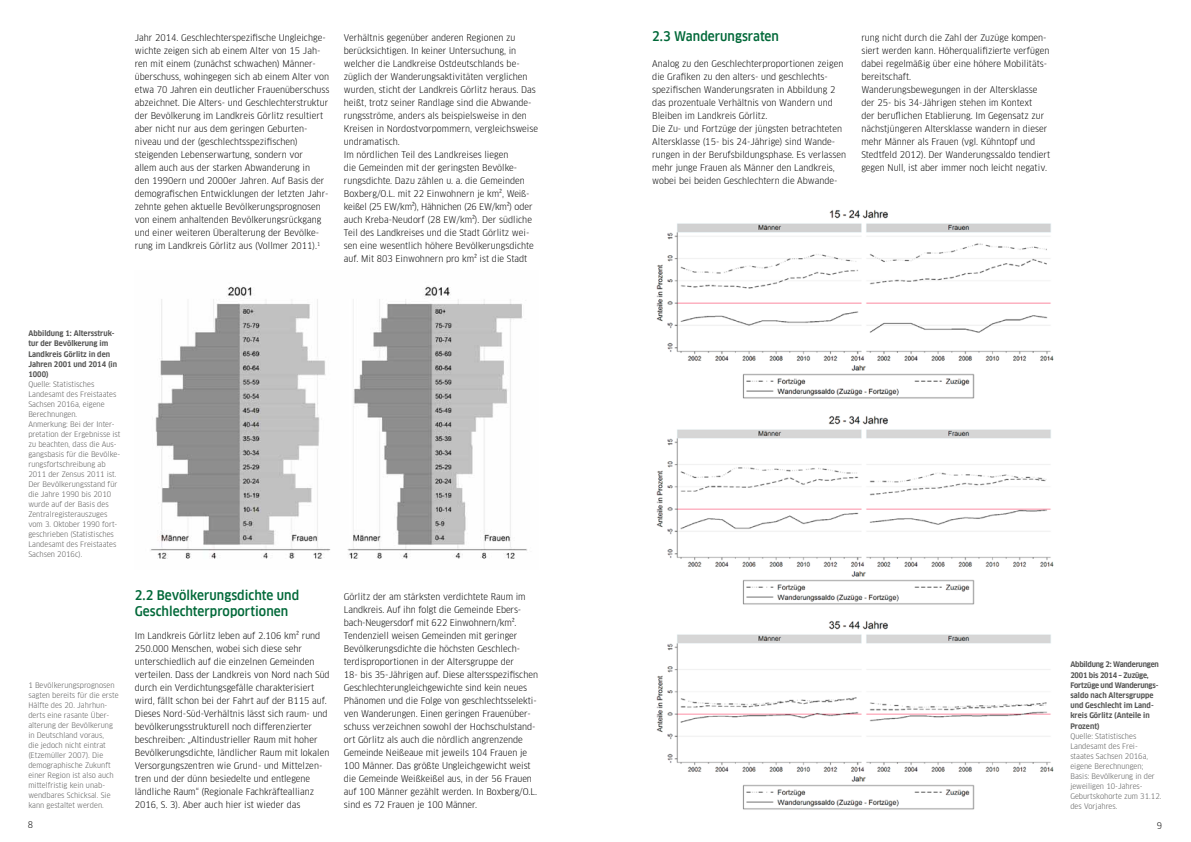
<style>
.page{position:relative;width:1191px;height:842px;background:#fff}
.page>*{position:absolute;margin:0;border:0;box-sizing:border-box;transform-origin:0 0}
.t1{font:500 13px/16px "Clan Offc Narr";letter-spacing:.005em;color:#006838}
.t2{font:9px/13px "Clan Offc Narr";letter-spacing:.005em;color:#000}
.t3{font:7.5px/10px "Clan Offc Narr";letter-spacing:.005em;color:#565655}
.t4{font:700 7.5px/10.2px "Clan Offc Narr";letter-spacing:.005em;color:#565655}
</style>
<div class="page">
<img style="left:656px;top:209px;width:398px;height:601px">
<img style="left:150px;top:286px;width:377px;height:273px">
<p class="t2" style="left:135px;top:32px;width:196px">Jahr 2014. Geschlechterspezifische Ungleichge&shy;wichte zeigen sich ab einem Alter von 15 Jah&shy;ren mit einem (zunächst schwachen) Männer&shy;überschuss, wohingegen sich ab einem Alter von etwa 70 Jahren ein deutlicher Frauenüberschuss abzeichnet. Die Alters- und Geschlechterstruktur der Bevölkerung im Landkreis Görlitz resultiert aber nicht nur aus dem geringen Geburten&shy;niveau und der (geschlechtsspezifischen) steigenden Lebenserwartung, sondern vor<br>allem auch aus der starken Abwanderung in<br>den 1990ern und 2000er Jahren. Auf Basis der demografischen Entwicklungen der letzten Jahr&shy;zehnte gehen aktuelle Bevölkerungsprognosen von einem anhaltenden Bevölkerungsrückgang und einer weiteren Überalterung der Bevölke&shy;rung im Landkreis Görlitz aus (Vollmer 2011).<sup>1</sup></p>
<p class="t2" style="left:344px;top:32px;width:196px">Verhältnis gegenüber anderen Regionen zu berücksichtigen. In keiner Untersuchung, in welcher die Landkreise Ostdeutschlands be&shy;züglich der Wanderungsaktivitäten verglichen wurden, sticht der Landkreis Görlitz heraus. Das heißt, trotz seiner Randlage sind die Abwande&shy;rungsströme, anders als beispielsweise in den Kreisen in Nordostvorpommern, vergleichsweise undramatisch.<br>Im nördlichen Teil des Landkreises liegen<br>die Gemeinden mit der geringsten Bevölke&shy;rungsdichte. Dazu zählen u. a. die Gemeinden Boxberg/O.L. mit 22 Einwohnern je km², Weiß&shy;keißel (25 EW/km²), Hähnichen (26 EW/km²) oder auch Kreba-Neudorf (28 EW/km²). Der südliche Teil des Landkreises und die Stadt Görlitz wei&shy;sen eine wesentlich höhere Bevölkerungsdichte auf. Mit 803 Einwohnern pro km² ist die Stadt</p>
<p class="t4" style="left:28px;top:328px;width:90px">Abbildung 1: Altersstruk&shy;tur der Bevölkerung im<br>Landkreis Görlitz in den<br>Jahren 2001 und 2014 (in<br>1000)</p>
<p class="t3" style="left:28px;top:379px;width:94px">Quelle: Statistisches<br>Landesamt des Freistaates<br>Sachsen 2016a, eigene<br>Berechnungen.<br>Anmerkung: Bei der Inter&shy;pretation der Ergebnisse ist zu beachten, dass die Aus&shy;gangsbasis für die Bevölke&shy;rungsfortschreibung ab<br>2011 der Zensus 2011 ist.<br>Der Bevölkerungsstand für die Jahre 1990 bis 2010 wurde auf der Basis des<br>Zentralregisterauszuges vom 3. Oktober 1990 fort&shy;geschrieben (Statistisches<br>Landesamt des Freistaates<br>Sachsen 2016c).</p>
<p class="t3" style="left:28px;top:681px;width:92px">1 Bevölkerungsprognosen sagten bereits für die erste<br>Hälfte des 20. Jahrhun&shy;derts eine rasante Über&shy;alterung der Bevölkerung in Deutschland voraus,<br>die jedoch nicht eintrat (Etzemüller 2007). Die demographische Zukunft einer Region ist also auch mittelfristig kein unab&shy;wendbares Schicksal. Sie kann gestaltet werden.</p>
<h1 class="t1" style="left:135px;top:588px;width:166px">2.2 Bevölkerungsdichte und<br>Geschlechterproportionen</h1>
<p class="t2" style="left:135px;top:630px;width:196px">Im Landkreis Görlitz leben auf 2.106 km² rund 250.000 Menschen, wobei sich diese sehr unterschiedlich auf die einzelnen Gemeinden verteilen. Dass der Landkreis von Nord nach Süd durch ein Verdichtungsgefälle charakterisiert wird, fällt schon bei der Fahrt auf der B115 auf.<br>Dieses Nord-Süd-Verhältnis lässt sich raum- und bevölkerungsstrukturell noch differenzierter beschreiben: „Altindustrieller Raum mit hoher Bevölkerungsdichte, ländlicher Raum mit lokalen Versorgungszentren wie Grund- und Mittelzen&shy;tren und der dünn besiedelte und entlegene ländliche Raum“ (Regionale Fachkräfteallianz 2016, S. 3). Aber auch hier ist wieder das</p>
<p class="t2" style="left:344px;top:590px;width:196px">Görlitz der am stärksten verdichtete Raum im Landkreis. Auf ihn folgt die Gemeinde Ebers&shy;bach-Neugersdorf mit 622 Einwohnern/km².<br>Tendenziell weisen Gemeinden mit geringer Bevölkerungsdichte die höchsten Geschlech&shy;terdisproportionen in der Altersgruppe der<br>18- bis 35-Jährigen auf. Diese altersspezifischen Geschlechterungleichgewichte sind kein neues Phänomen und die Folge von geschlechtsselekti&shy;ven Wanderungen. Einen geringen Frauenüber&shy;schuss verzeichnen sowohl der Hochschulstand&shy;ort Görlitz als auch die nördlich angrenzende Gemeinde Neißeaue mit jeweils 104 Frauen je 100 Männer. Das größte Ungleichgewicht weist die Gemeinde Weißkeißel aus, in der 56 Frauen auf 100 Männer gezählt werden. In Boxberg/O.L. sind es 72 Frauen je 100 Männer.</p>
<h1 class="t1" style="left:652px;top:29px;width:128px">2.3 Wanderungsraten</h1>
<p class="t2" style="left:652px;top:58px;width:195px">Analog zu den Geschlechterproportionen zeigen die Grafiken zu den alters- und geschlechts&shy;spezifischen Wanderungsraten in Abbildung 2 das prozentuale Verhältnis von Wandern und Bleiben im Landkreis Görlitz.<br>Die Zu- und Fortzüge der jüngsten betrachteten Altersklasse (15- bis 24-Jährige) sind Wande&shy;rungen in der Berufsbildungsphase. Es verlassen mehr junge Frauen als Männer den Landkreis, wobei bei beiden Geschlechtern die Abwande-</p>
<p class="t2" style="left:861px;top:32px;width:190px">rung nicht durch die Zahl der Zuzüge kompen&shy;siert werden kann. Höherqualifizierte verfügen dabei regelmäßig über eine höhere Mobilitäts&shy;bereitschaft.<br>Wanderungsbewegungen in der Altersklasse der 25- bis 34-Jährigen stehen im Kontext<br>der beruf-l ichen Etablierung. Im Gegensatz zur nächstjüngeren Altersklasse wandern in dieser mehr Männer als Frauen (vgl. Kühntopf und Stedtfeld 2012). Der Wanderungssaldo tendiert gegen Null, ist aber immer noch leicht negativ.</p>
<p class="t4" style="left:1070px;top:660px;width:90px">Abbildung 2: Wanderungen<br>2001 bis 2014 – Zuzüge,<br>Fortzüge und Wanderungs&shy;saldo nach Altersgruppe und Geschlecht im Land&shy;kreis Görlitz (Anteile in<br>Prozent)</p>
<p class="t3" style="left:1070px;top:731px;width:93px">Quelle: Statistisches<br>Landesamt des Frei&shy;staates Sachsen 2016a, eigene Berechnungen;<br>Basis: Bevölkerung in der jeweiligen 10-Jahres-<br>Geburtskohorte zum 31.12. des Vorjahres.</p>
<p class="t2" style="left:28px;top:818px;width:7px">8</p>
<p class="t2" style="left:1156px;top:819px;width:7px">9</p>
</div>
